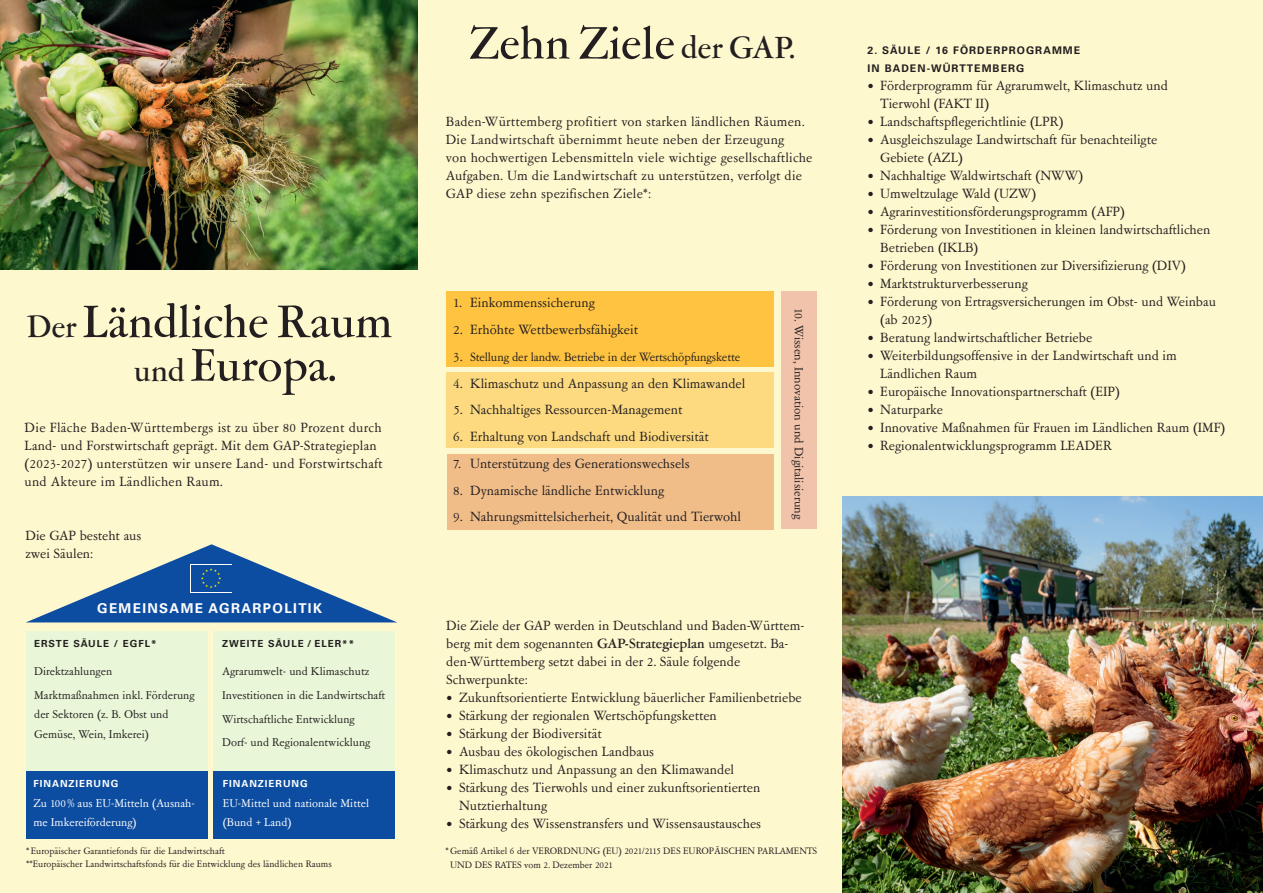
<style>
.page{position:relative;width:1263px;height:893px;background:#fef8ce}
.page>*{position:absolute;margin:0;border:0;box-sizing:border-box;transform-origin:0 0}
.t1{font:500 51px "Garamont Amst SHOP";letter-spacing:.015em;color:#231f20}
.Fließtext_10_15pt{font:15px/18px "Garamont Amst SBOP Rom";color:#231f20}
.t2{font:13.5px "Garamont Amst SBOP Rom";letter-spacing:-.01em;color:#231f20}
.t3{font:700 13.5px "Univers LT Pro 65";letter-spacing:.1em;color:#fff}
.Fließtext_10_15pt-2{font:12.75px/19.5px "Garamont Amst SBOP Rom";color:#231f20}
.Fließtext_10_15pt-3{font:12.75px/19.5px "Garamont Amst SBOP Rom";color:#fff}
.Fußnote_7_9pt{font:10.5px/13.5px "Garamont Amst SBOP Rom";color:#231f20}
.t4{font:700 10.5px/18px "Univers LT Pro 65";letter-spacing:.1em;color:#231f20}
.t5{font:700 9.75px "Univers LT Pro 65";letter-spacing:.1em;color:#231f20}
.t6{font:700 9.75px "Univers LT Pro 65";letter-spacing:.1em;color:#fff}
.s1{font-size:34.5px}
.s2{font-size:15px}
.s3{font-family:"Garamont Amst SBOP";font-weight:500}
</style>
<div class="page">
<img style="left:0;top:0;width:418px;height:269px">
<svg style="left:27px;top:544px;width:369px;height:78px"></svg>
<div style="left:26px;top:631px;width:181px;height:142px;background:#e9f7d8"></div>
<div style="left:214px;top:631px;width:181px;height:142px;background:#e9f7d8"></div>
<div style="left:26px;top:772px;width:181px;height:67px;background:#0d4da1"></div>
<div style="left:213px;top:772px;width:182px;height:67px;background:#0d4da1"></div>
<div style="left:781px;top:292px;width:35px;height:237px;background:#f1c3aa"></div>
<div style="left:446px;top:292px;width:328px;height:75px;background:#fec340"></div>
<div style="left:446px;top:373px;width:328px;height:75px;background:#fdda80"></div>
<div style="left:447px;top:454px;width:327px;height:75px;background:#f0bd89"></div>
<img style="left:842px;top:496px;width:421px;height:397px">
<p class="t1" style="left:27px;top:297px;width:366px"><span class="s1">Der</span> Ländliche Raum</p>
<p class="t1" style="left:134px;top:340px;width:203px"><span class="s1">und</span> Europa.</p>
<p class="Fließtext_10_15pt" style="left:25px;top:419px;width:359px">Die Fläche Baden-Württembergs ist zu über 80 Prozent durch Land- und Forstwirtschaft geprägt. Mit dem GAP-Strategieplan (2023-2027) unterstützen wir unsere Land- und Forstwirtschaft und Akteure im Ländlichen Raum.</p>
<p class="Fließtext_10_15pt" style="left:26px;top:527px;width:117px">Die GAP besteht aus zwei Säulen:</p>
<p class="t3" style="left:97px;top:600px;width:226px">GEMEINSAME AGRARPOLITIK</p>
<p class="t5" style="left:34px;top:638px;width:124px">ERSTE SÄULE / EGFL*</p>
<p class="Fließtext_10_15pt-2" style="left:34px;top:662px;width:79px">Direktzahlungen</p>
<p class="Fließtext_10_15pt-2" style="left:34px;top:686px;width:162px">Marktmaßnahmen inkl. Förderung der Sektoren (z. B. Obst und<br>Gemüse, Wein, Imkerei)</p>
<p class="t6" style="left:33px;top:778px;width:86px">FINANZIERUNG</p>
<p class="Fließtext_10_15pt-3" style="left:33px;top:794px;width:163px">Zu 100% aus EU-Mitteln (Ausnah&shy;me Imkereiförderung)</p>
<p class="t5" style="left:222px;top:638px;width:133px">ZWEITE SÄULE / ELER**</p>
<p class="Fließtext_10_15pt-2" style="left:222px;top:662px;width:149px">Agrarumwelt- und Klimaschutz</p>
<p class="Fließtext_10_15pt-2" style="left:222px;top:686px;width:165px">Investitionen in die Landwirtschaft</p>
<p class="Fließtext_10_15pt-2" style="left:222px;top:710px;width:134px">Wirtschaftliche Entwicklung</p>
<p class="Fließtext_10_15pt-2" style="left:222px;top:733px;width:150px">Dorf- und Regionalentwicklung</p>
<p class="t6" style="left:223px;top:778px;width:86px">FINANZIERUNG</p>
<p class="Fließtext_10_15pt-3" style="left:223px;top:794px;width:148px">EU-Mittel und nationale Mittel (Bund + Land)</p>
<p class="Fußnote_7_9pt" style="left:26px;top:844px;width:307px">*Europäischer Garantiefonds für die Landwirtschaft<br>**Europäischer Landwirtschaftsfonds für die Entwicklung des ländlichen Raums</p>
<p class="t1" style="left:470px;top:18px;width:327px">Zehn Ziele <span class="s1">der GAP.</span></p>
<p class="Fließtext_10_15pt" style="left:446px;top:113px;width:360px">Baden-Württemberg profitiert von starken ländlichen Räumen.<br>Die Landwirtschaft übernimmt heute neben der Erzeugung</p>
<p class="Fließtext_10_15pt" style="left:446px;top:149px;width:368px">von hochwertigen Lebensmitteln viele wichtige gesellschaftliche<br>Aufgaben. Um die Landwirtschaft zu unterstützen, verfolgt die<br>GAP diese zehn spezifischen Ziele*:</p>
<p class="Fließtext_10_15pt" style="left:453px;top:295px;width:143px">1. Einkommenssicherung</p>
<p class="Fließtext_10_15pt" style="left:453px;top:321px;width:186px">2. Erhöhte Wettbewerbsfähigkeit</p>
<p class="t2" style="left:453px;top:350px;width:289px"><span class="s2">3.</span> Stellung der landw. Betriebe in der Wertschöpfungskette</p>
<p class="Fließtext_10_15pt" style="left:453px;top:375px;width:294px">4. Klimaschutz und Anpassung an den Klimawandel</p>
<p class="Fließtext_10_15pt" style="left:453px;top:402px;width:231px">5. Nachhaltiges Ressourcen-Management</p>
<p class="Fließtext_10_15pt" style="left:453px;top:428px;width:257px">6. Erhaltung von Landschaft und Biodiversität</p>
<p class="Fließtext_10_15pt" style="left:453px;top:455px;width:238px">7. Unterstützung des Generationswechsels</p>
<p class="Fließtext_10_15pt" style="left:453px;top:482px;width:212px">8. Dynamische ländliche Entwicklung</p>
<p class="Fließtext_10_15pt" style="left:453px;top:509px;width:289px">9. Nahrungsmittelsicherheit, Qualität und Tierwohl</p>
<p class="t2" style="left:805px;top:291px;width:230px;rotate:90deg">1. 10. Wissen, Innovation und Digitalisierung</p>
<p class="Fließtext_10_15pt" style="left:446px;top:617px;width:360px">Die Ziele der GAP werden in Deutschland und Baden-Württem&shy;berg mit dem sogenannten <span class="s3">GAP-Strategieplan</span> umgesetzt. Ba&shy;den-Württemberg setzt dabei in der 2. Säule folgende Schwerpunkte:</p>
<p class="Fließtext_10_15pt" style="left:446px;top:689px;width:357px">• Zukunftsorientierte Entwicklung bäuerlicher Familienbetriebe</p>
<p class="Fließtext_10_15pt" style="left:446px;top:707px;width:272px">• Stärkung der regionalen Wertschöpfungsketten</p>
<p class="Fließtext_10_15pt" style="left:446px;top:725px;width:157px">• Stärkung der Biodiversität</p>
<p class="Fließtext_10_15pt" style="left:446px;top:743px;width:209px">• Ausbau des ökologischen Landbaus</p>
<p class="Fließtext_10_15pt" style="left:446px;top:761px;width:289px">• Klimaschutz und Anpassung an den Klimawandel</p>
<p class="Fließtext_10_15pt" style="left:459px;top:779px;width:303px;text-indent:-13px">• Stärkung des Tierwohls und einer zukunftsorientierten<br>Nutztierhaltung</p>
<p class="Fließtext_10_15pt" style="left:446px;top:815px;width:316px">• Stärkung des Wissenstransfers und Wissensaustausches</p>
<p class="Fußnote_7_9pt" style="left:450px;top:845px;width:368px;text-indent:-5px">* Gemäß Artikel 6 der VERORDNUNG (EU) 2021/2115 DES EUROPÄISCHEN PARLAMENTS<br>UND DES RATES vom 2. Dezember 2021</p>
<p class="t4" style="left:867px;top:41px;width:214px">2. SÄULE / 16 FÖRDERPROGRAMME<br>IN BADEN-WÜRTTEMBERG</p>
<p class="Fließtext_10_15pt" style="left:880px;top:77px;width:289px;text-indent:-13px">• Förderprogramm für Agrarumwelt, Klimaschutz und<br>Tierwohl (FAKT II)</p>
<p class="Fließtext_10_15pt" style="left:867px;top:113px;width:197px">• Landschaftspflegerichtlinie (LPR)</p>
<p class="Fließtext_10_15pt" style="left:880px;top:131px;width:279px;text-indent:-13px">• Ausgleichszulage Landwirtschaft für benachteiligte<br>Gebiete (AZL)</p>
<p class="Fließtext_10_15pt" style="left:867px;top:167px;width:217px">• Nachhaltige Waldwirtschaft (NWW)</p>
<p class="Fließtext_10_15pt" style="left:867px;top:185px;width:170px">• Umweltzulage Wald (UZW)</p>
<p class="Fließtext_10_15pt" style="left:867px;top:203px;width:259px">• Agrarinvestitionsförderungsprogramm (AFP)</p>
<p class="Fließtext_10_15pt" style="left:880px;top:221px;width:332px;text-indent:-13px">• Förderung von Investitionen in kleinen landwirtschaftlichen<br>Betrieben (IKLB)</p>
<p class="Fließtext_10_15pt" style="left:867px;top:257px;width:320px">• Förderung von Investitionen zur Diversifizierung (DIV)</p>
<p class="Fließtext_10_15pt" style="left:867px;top:275px;width:162px">• Marktstrukturverbesserung</p>
<p class="Fließtext_10_15pt" style="left:880px;top:293px;width:337px;text-indent:-13px">• Förderung von Ertragsversicherungen im Obst- und Weinbau (ab 2025)</p>
<p class="Fließtext_10_15pt" style="left:867px;top:329px;width:226px">• Beratung landwirtschaftlicher Betriebe</p>
<p class="Fließtext_10_15pt" style="left:880px;top:347px;width:298px;text-indent:-13px">• Weiterbildungsoffensive in der Landwirtschaft und im<br>Ländlichen Raum</p>
<p class="Fließtext_10_15pt" style="left:867px;top:383px;width:254px">• Europäische Innovationspartnerschaft (EIP)</p>
<p class="Fließtext_10_15pt" style="left:867px;top:401px;width:77px">• Naturparke</p>
<p class="Fließtext_10_15pt" style="left:867px;top:419px;width:359px">• Innovative Maßnahmen für Frauen im Ländlichen Raum (IMF)</p>
<p class="Fließtext_10_15pt" style="left:867px;top:437px;width:246px">• Regionalentwicklungsprogramm LEADER</p>
</div>
